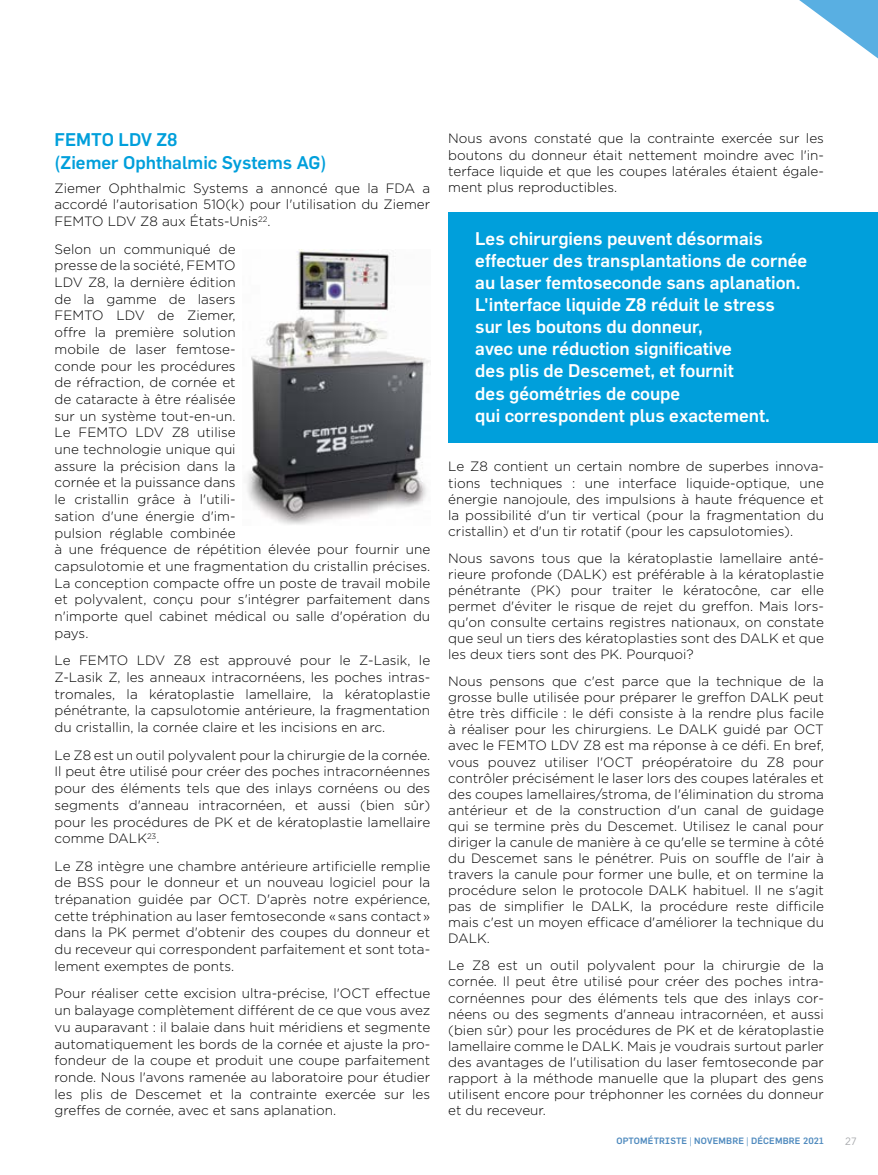
<style>
.page{position:relative;width:878px;height:1175px;background:#fff}
.page>*{position:absolute;margin:0;border:0;box-sizing:border-box;transform-origin:0 0}
.t1{font:500 18px/22px "Flama";color:#fff}
.t2{font:500 18px/22.6px "Flama";color:#009fdb}
.t3{font:300 13.5px/16.6px "Gotham HTF";color:#000;text-align:justify}
.t4{font:10.5px "Avenir LT Std";color:#a7a9ac}
.t5{font:500 9px "Flama";letter-spacing:.02em;color:#4f8abe}
.s1{font-family:"Avenir LT Std";font-weight:400}
</style>
<div class="page">
<div style="left:448px;top:213px;width:430px;height:230px;background:#009fdb"></div>
<img style="left:246px;top:249px;width:184px;height:276px">
<svg style="left:799px;top:0;width:79px;height:58px"></svg>
<h1 class="t2" style="left:55px;top:128px;width:273px">FEMTO LDV Z8<br>(Ziemer Ophthalmic Systems AG)</h1>
<p class="t3" style="left:55px;top:179px;width:377px">Ziemer Ophthalmic Systems a annoncé que la FDA a accordé l'autorisation 510(k) pour l'utilisation du Ziemer FEMTO LDV Z8 aux États-Unis<sup>22</sup>.</p>
<p class="t3" style="left:55px;top:240px;width:377px;text-align:left">Selon un communiqué de<br>presse de la société, FEMTO<br>LDV Z8, la dernière édition<br>de la gamme de lasers<br>FEMTO LDV de Ziemer,<br>offre la première solution<br>mobile de laser femtose-<br>conde pour les procédures<br>de réfraction, de cornée et<br>de cataracte à être réalisée<br>sur un système tout-en-un.<br>Le FEMTO LDV Z8 utilise<br>une technologie unique qui<br>assure la précision dans la<br>cornée et la puissance dans<br>le cristallin grâce à l'utili-<br>sation d'une énergie d'im-<br>pulsion réglable combinée<br>à une fréquence de répétition élevée pour fournir une capsulotomie et une fragmentation du cristallin précises.<br>La conception compacte offre un poste de travail mobile et polyvalent, conçu pour s'intégrer parfaitement dans n'importe quel cabinet médical ou salle d'opération du pays.</p>
<p class="t3" style="left:55px;top:652px;width:377px">Le FEMTO LDV Z8 est approuvé pour le Z-Lasik, le Z-Lasik Z, les anneaux intracornéens, les poches intras&shy;tromales, la kératoplastie lamellaire, la kératoplastie pénétrante, la capsulotomie antérieure, la fragmentation du cristallin, la cornée claire et les incisions en arc.</p>
<p class="t3" style="left:55px;top:746px;width:377px">Le Z8 est un outil polyvalent pour la chirurgie de la cornée.<br>Il peut être utilisé pour créer des poches intracornéennes pour des éléments tels que des inlays cornéens ou des segments d'anneau intracornéen, et aussi (bien sûr) pour les procédures de PK et de kératoplastie lamellaire comme DALK<sup>23</sup>.</p>
<p class="t3" style="left:55px;top:857px;width:377px">Le Z8 intègre une chambre antérieure artificielle remplie de BSS pour le donneur et un nouveau logiciel pour la trépanation guidée par OCT. D'après notre expérience, cette tréphination au laser femtoseconde «sans contact» dans la PK permet d'obtenir des coupes du donneur et du receveur qui correspondent parfaitement et sont tota&shy;lement exemptes de ponts.</p>
<p class="t3" style="left:55px;top:985px;width:377px">Pour réaliser cette excision ultra-précise, l'OCT effectue un balayage complètement différent de ce que vous avez vu auparavant : il balaie dans huit méridiens et segmente automatiquement les bords de la cornée et ajuste la pro&shy;fondeur de la coupe et produit une coupe parfaitement ronde. Nous l'avons ramenée au laboratoire pour étudier les plis de Descemet et la contrainte exercée sur les greffes de cornée, avec et sans aplanation.</p>
<p class="t3" style="left:448px;top:130px;width:377px;line-height:16px">Nous avons constaté que la contrainte exercée sur les boutons du donneur était nettement moindre avec l'in&shy;terface liquide et que les coupes latérales étaient égale&shy;ment plus reproductibles.</p>
<p class="t1" style="left:475px;top:227px;width:333px">Les chirurgiens peuvent désormais effectuer des transplantations de cornée au laser femtoseconde sans aplanation.<br>L'interface liquide Z8 réduit le stress<br>sur les boutons du donneur,<br>avec une réduction significative<br>des plis de Descemet, et fournit<br>des géométries de coupe<br>qui correspondent plus exactement.</p>
<p class="t3" style="left:448px;top:458px;width:377px;line-height:16px">Le Z8 contient un certain nombre de superbes innova&shy;tions techniques : une interface liquide-optique, une énergie nanojoule, des impulsions à haute fréquence et la possibilité d'un tir vertical (pour la fragmentation du cristallin) et d'un tir rotatif (pour les capsulotomies).</p>
<p class="t3" style="left:448px;top:550px;width:377px;line-height:16px">Nous savons tous que la kératoplastie lamellaire anté&shy;rieure profonde (DALK) est préférable à la kératoplastie pénétrante (PK) pour traiter le kératocône, car elle permet d'éviter le risque de rejet du greffon. Mais lors&shy;qu'on consulte certains registres nationaux, on constate que seul un tiers des kératoplasties sont des DALK et que les deux tiers sont des PK. Pourquoi?</p>
<p class="t3" style="left:448px;top:673px;width:377px;line-height:16px">Nous pensons que c'est parce que la technique de la grosse bulle utilisée pour préparer le greffon DALK peut être très difficile : le défi consiste à la rendre plus facile à réaliser pour les chirurgiens. Le DALK guidé par OCT avec le FEMTO LDV Z8 est ma réponse à ce défi. En bref, vous pouvez utiliser l'OCT préopératoire du Z8 pour contrôler précisément le laser lors des coupes latérales et des coupes lamellaires/stroma, de l'élimination du stroma antérieur et de la construction d'un canal de guidage qui se termine près du Descemet. Utilisez le canal pour diriger la canule de manière à ce qu'elle se termine à côté du Descemet sans le pénétrer. Puis on souffle de l'air à travers la canule pour former une bulle, et on termine la procédure selon le protocole DALK habituel. Il ne s'agit pas de simplifier le DALK, la procédure reste difficile mais c'est un moyen efficace d'améliorer la technique du DALK.</p>
<p class="t3" style="left:448px;top:957px;width:377px;line-height:16px">Le Z8 est un outil polyvalent pour la chirurgie de la cornée. Il peut être utilisé pour créer des poches intra&shy;cornéennes pour des éléments tels que des inlays cor&shy;néens ou des segments d'anneau intracornéen, et aussi (bien sûr) pour les procédures de PK et de kératoplastie lamellaire comme le DALK. Mais je voudrais surtout parler des avantages de l'utilisation du laser femtoseconde par rapport à la méthode manuelle que la plupart des gens utilisent encore pour tréphonner les cornées du donneur et du receveur.</p>
<p class="t5" style="left:616px;top:1135px;width:209px">OPTOMÉTRISTE <span class="s1">|</span> NOVEMBRE <span class="s1">|</span> DÉCEMBRE 2021</p>
<p class="t4" style="left:845px;top:1134px;width:13px">27</p>
</div>
